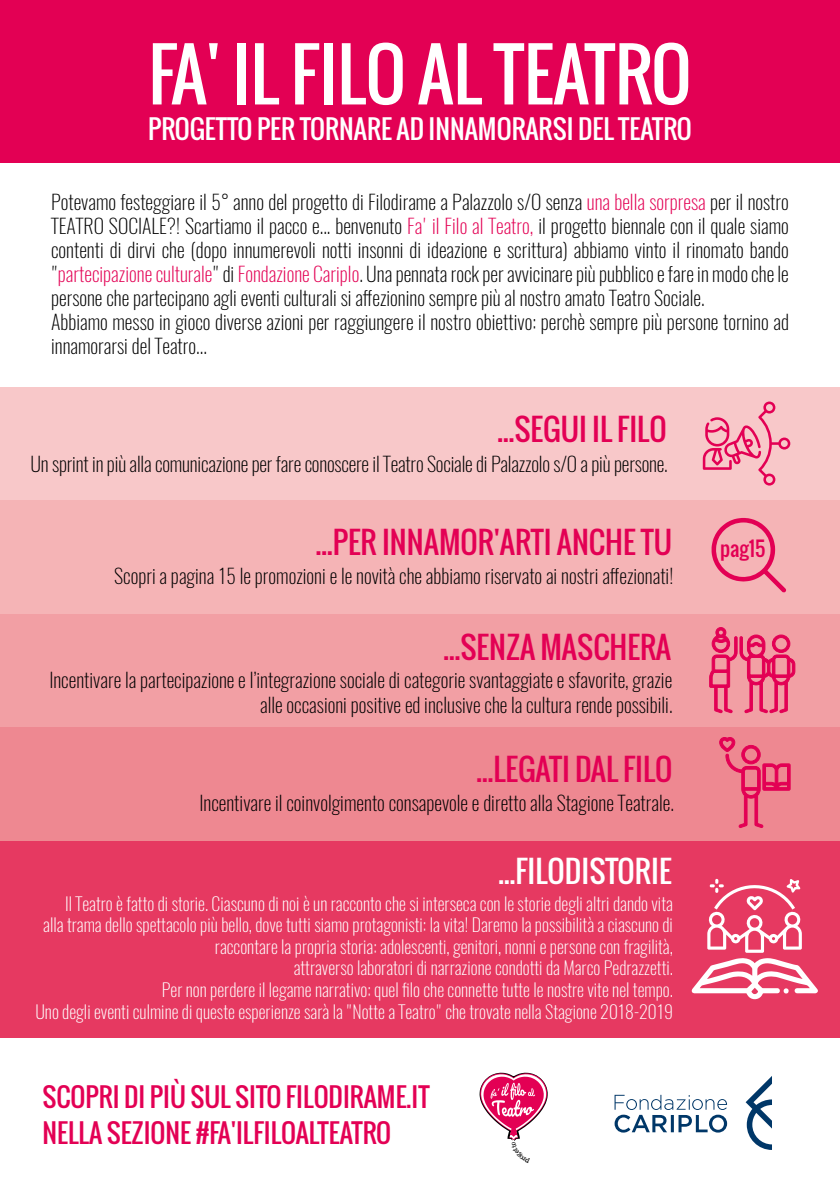
<style>
.page{position:relative;width:840px;height:1191px;background:#fff}
.page>*{position:absolute;margin:0;border:0;box-sizing:border-box;transform-origin:0 0}
.t1{font:70px "Oswald";color:#fff}
.t2{font:30px "Oswald";color:#e30054}
.t3{font:30px "Oswald";color:#fff}
.t4{font:26px/36px "Oswald";color:#e30054}
.t5{font:26px "Oswald";color:#fff}
.t6{font:200 20px/24px "Oswald";color:#000}
.t7{font:20px "Oswald";color:#e30054}
.t8{font:200 18px/21.6px "Oswald";color:#fff;text-align:right}
.s1{color:#e30054}
</style>
<div class="page">
<div style="left:0;top:0;width:839px;height:162px;background:#e30054"></div>
<div style="left:0;top:387px;width:839px;height:113px;background:#f8c8c9"></div>
<div style="left:0;top:500px;width:839px;height:114px;background:#f5b4b6"></div>
<div style="left:0;top:614px;width:839px;height:113px;background:#f29fa4"></div>
<div style="left:0;top:727px;width:839px;height:113px;background:#ee8891"></div>
<div style="left:0;top:840px;width:839px;height:197px;background:#e63961"></div>
<svg style="left:711px;top:518px;width:74px;height:74px"></svg>
<svg style="left:719px;top:737px;width:71px;height:91px"></svg>
<svg style="left:691px;top:878px;width:126px;height:122px"></svg>
<svg style="left:702px;top:401px;width:87px;height:84px"></svg>
<svg style="left:709px;top:627px;width:85px;height:86px"></svg>
<svg style="left:614px;top:1077px;width:157px;height:73px"></svg>
<svg style="left:479px;top:1072px;width:69px;height:69px"></svg>
<h1 class="t1" style="left:148px;top:22px;width:544px">FA' IL FILO AL TEATRO</h1>
<h3 class="t5" style="left:148px;top:110px;width:545px">PROGETTO PER TORNARE AD INNAMORARSI DEL TEATRO</h3>
<p class="t6" style="left:51px;top:190px;width:739px">Potevamo festeggiare il 5° anno del progetto di Filodirame a Palazzolo s/O senza <span class="s1">una bella sorpresa</span> per il nostro TEATRO SOCIALE?! Scartiamo il pacco e... benvenuto <span class="s1">Fa' il Filo al Teatro,</span> il progetto biennale con il quale siamo contenti di dirvi che (dopo innumerevoli notti insonni di ideazione e scrittura) abbiamo vinto il rinomato bando "<span class="s1">partecipazione culturale</span>" di <span class="s1">Fondazione Cariplo</span>. Una pennata rock per avvicinare più pubblico e fare in modo che le persone che partecipano agli eventi culturali si affezionino sempre più al nostro amato Teatro Sociale.<br>Abbiamo messo in gioco diverse azioni per raggiungere il nostro obiettivo: perchè sempre più persone tornino ad innamorarsi del Teatro...</p>
<h2 class="t2" style="left:497px;top:406px;width:171px">...SEGUI IL FILO</h2>
<p class="t6" style="left:30px;top:452px;width:638px">Un sprint in più alla comunicazione per fare conoscere il Teatro Sociale di Palazzolo s/O a più persone.</p>
<h2 class="t2" style="left:315px;top:520px;width:357px">...PER INNAMOR'ARTI ANCHE TU</h2>
<p class="t6" style="left:114px;top:564px;width:560px">Scopri a pagina 15 le promozioni e le novità che abbiamo riservato ai nostri affezionati!</p>
<h2 class="t2" style="left:443px;top:624px;width:229px">...SENZA MASCHERA</h2>
<p class="t6" style="left:49px;top:668px;width:624px;text-align:right">Incentivare la partecipazione e l’integrazione sociale di categorie svantaggiate e sfavorite, grazie alle occasioni positive ed inclusive che la cultura rende possibili.</p>
<h2 class="t2" style="left:476px;top:746px;width:197px">...LEGATI DAL FILO</h2>
<p class="t6" style="left:199px;top:790px;width:476px">Incentivare il coinvolgimento consapevole e diretto alla Stagione Teatrale.</p>
<h2 class="t3" style="left:498px;top:848px;width:174px">...FILODISTORIE</h2>
<p class="t8" style="left:35px;top:892px;width:638px">Il Teatro è fatto di storie. Ciascuno di noi è un racconto che si interseca con le storie degli altri dando vita<br>alla trama dello spettacolo più bello, dove tutti siamo protagonisti: la vita! Daremo la possibilità a ciascuno di raccontare la propria storia: adolescenti, genitori, nonni e persone con fragilità,<br>attraverso laboratori di narrazione condotti da Marco Pedrazzetti.<br>Per non perdere il legame narrativo: quel filo che connette tutte le nostre vite nel tempo.<br>Uno degli eventi culmine di queste esperienze sarà la "Notte a Teatro" che trovate nella Stagione 2018-2019</p>
<h3 class="t4" style="left:43px;top:1078px;width:388px">SCOPRI DI PIÙ SUL SITO FILODIRAME.IT<br>NELLA SEZIONE #FA'ILFILOALTEATRO</h3>
<p class="t7" style="left:719px;top:533px;width:47px">pag15</p>
</div>
